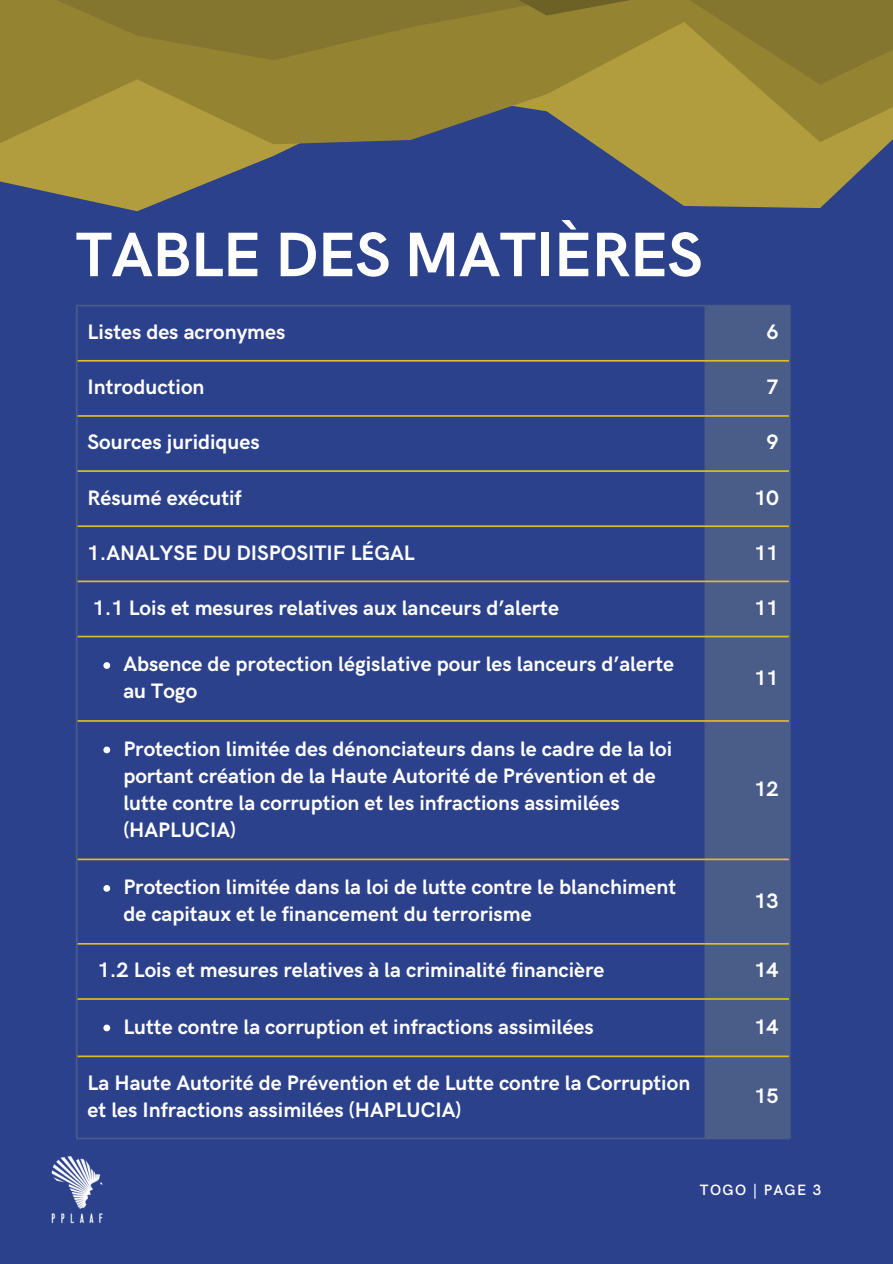
<style>
.page{position:relative;width:893px;height:1264px;background:#fff}
.page>*{position:absolute;margin:0;border:0;box-sizing:border-box;transform-origin:0 0}
.t1{font:700 63px "HK Grotesk";letter-spacing:-.01em;color:#fff}
.t2{font:700 21px/27px "HK Grotesk";color:#fff}
.t3{font:600 15px "HK Grotesk";letter-spacing:.09em;color:#fff}
</style>
<div class="page">
<div style="left:0;top:0;width:892px;height:1263px;background:#2b418b"></div>
<div style="left:706px;top:306px;width:82px;height:831px;background:#4a5d89"></div>
<svg style="left:103px;top:662px;width:7px;height:7px"></svg>
<svg style="left:103px;top:746px;width:7px;height:7px"></svg>
<svg style="left:103px;top:885px;width:7px;height:6px"></svg>
<svg style="left:103px;top:1024px;width:7px;height:7px"></svg>
<hr style="left:76px;top:306px;width:1px;height:831px;background:#4a5d89">
<hr style="left:704px;top:306px;width:2px;height:831px;background:#4a5d89">
<hr style="left:788px;top:306px;width:2px;height:831px;background:#4a5d89">
<hr style="left:76px;top:305px;width:714px;height:1px;background:#4a5d89">
<hr style="left:76px;top:1137px;width:714px;height:2px;background:#4a5d89">
<hr style="left:77px;top:360px;width:711px;height:1px;background:#dfbd25">
<hr style="left:77px;top:415px;width:711px;height:2px;background:#dfbd25">
<hr style="left:77px;top:470px;width:711px;height:2px;background:#dfbd25">
<hr style="left:77px;top:525px;width:711px;height:2px;background:#dfbd25">
<hr style="left:77px;top:580px;width:711px;height:2px;background:#dfbd25">
<hr style="left:77px;top:635px;width:711px;height:2px;background:#dfbd25">
<hr style="left:77px;top:720px;width:711px;height:1px;background:#dfbd25">
<hr style="left:77px;top:858px;width:711px;height:2px;background:#dfbd25">
<hr style="left:77px;top:943px;width:711px;height:1px;background:#dfbd25">
<hr style="left:77px;top:998px;width:711px;height:1px;background:#dfbd25">
<hr style="left:77px;top:1055px;width:711px;height:2px;background:#dfbd25">
<svg style="left:0;top:144px;width:888px;height:67px"></svg>
<svg style="left:0;top:85px;width:892px;height:59px;background:#98893e"></svg>
<svg style="left:0;top:16px;width:892px;height:69px;background:#928231"></svg>
<svg style="left:0;top:0;width:892px;height:16px;background:#87772e"></svg>
<img style="left:51px;top:1156px;width:52px;height:68px">
<p class="t1" style="left:76px;top:219px;width:628px">TABLE DES MATIÈRES</p>
<p class="t2" style="left:88px;top:319px;width:199px">Listes des acronymes</p>
<p class="t2" style="left:766px;top:319px;width:14px">6</p>
<p class="t2" style="left:88px;top:374px;width:118px">Introduction</p>
<p class="t2" style="left:766px;top:374px;width:14px">7</p>
<p class="t2" style="left:88px;top:429px;width:174px">Sources juridiques</p>
<p class="t2" style="left:766px;top:429px;width:14px">9</p>
<p class="t2" style="left:88px;top:485px;width:155px">Résumé exécutif</p>
<p class="t2" style="left:754px;top:485px;width:26px">10</p>
<p class="t2" style="left:88px;top:540px;width:328px">1.ANALYSE DU DISPOSITIF LÉGAL</p>
<p class="t2" style="left:754px;top:540px;width:26px">11</p>
<p class="t2" style="left:93px;top:595px;width:467px">1.1 Lois et mesures relatives aux lanceurs d’alerte</p>
<p class="t2" style="left:754px;top:595px;width:26px">11</p>
<p class="t2" style="left:123px;top:651px;width:552px">Absence de protection législative pour les lanceurs d’alerte au Togo</p>
<p class="t2" style="left:123px;top:735px;width:550px">Protection limitée des dénonciateurs dans le cadre de la loi portant création de la Haute Autorité de Prévention et de lutte contre la corruption et les infractions assimilées (HAPLUCIA)</p>
<p class="t2" style="left:123px;top:874px;width:554px">Protection limitée dans la loi de lutte contre le blanchiment de capitaux et le financement du terrorisme</p>
<p class="t2" style="left:754px;top:665px;width:26px">11</p>
<p class="t2" style="left:754px;top:776px;width:26px">12</p>
<p class="t2" style="left:754px;top:887px;width:26px">13</p>
<p class="t2" style="left:98px;top:957px;width:508px">1.2 Lois et mesures relatives à la criminalité financière</p>
<p class="t2" style="left:754px;top:957px;width:26px">14</p>
<p class="t2" style="left:123px;top:1013px;width:471px">Lutte contre la corruption et infractions assimilées</p>
<p class="t2" style="left:754px;top:1013px;width:26px">14</p>
<p class="t2" style="left:88px;top:1070px;width:604px">La Haute Autorité de Prévention et de Lutte contre la Corruption et les Infractions assimilées (HAPLUCIA)</p>
<p class="t2" style="left:754px;top:1083px;width:26px">15</p>
<p class="t3" style="left:700px;top:1181px;width:123px">TOGO | PAGE 3</p>
</div>
